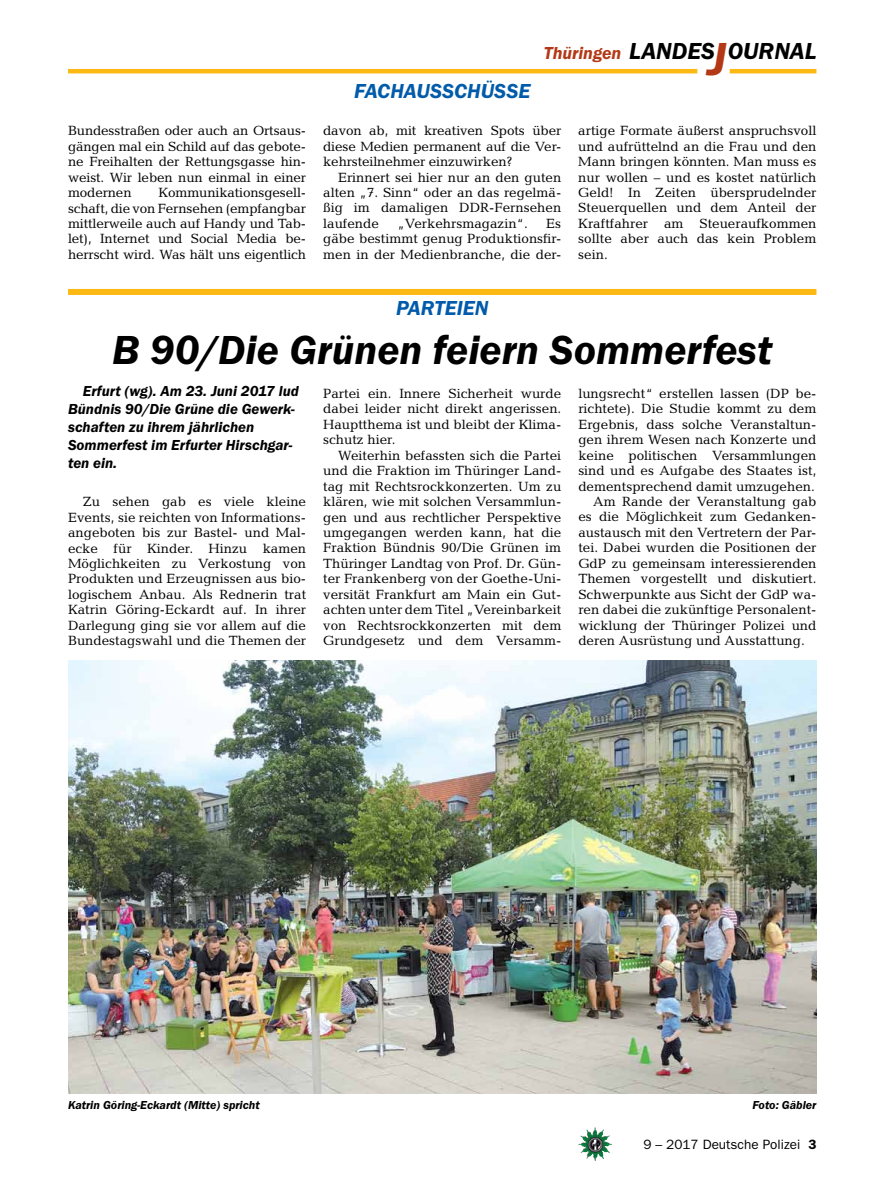
<style>
.page{position:relative;width:893px;height:1191px;background:#fff}
.page>*{position:absolute;margin:0;border:0;box-sizing:border-box;transform-origin:0 0}
.t1{font:italic 600 42px "Franklin Gothic Itc T";color:#000}
.t2{font:italic 600 24px "Franklin Gothic Itc T";color:#000}
.t3{font:italic 600 21px "Franklin Gothic Itc T";letter-spacing:.005em;color:#005baa}
.t4{font:italic 600 18px "Franklin Gothic Itc T";color:#b33916}
.t5{font:italic 600 15px/18px "Franklin Gothic Itc T";color:#000}
.t6{font:13.5px/15.5px "Candida";color:#000;text-align:justify}
.t7{font:13.5px "Franklin Gothic";color:#000}
.t8{font:italic 600 12px "Franklin Gothic Itc T";color:#000}
.s1{font-size:48px;color:#b33916}
.s2{font-weight:600}
</style>
<div class="page">
<img style="left:578px;top:1127px;width:17px;height:25px">
<hr style="left:730px;top:69px;width:86px;height:4px;background:#fdb913">
<hr style="left:68px;top:69px;width:629px;height:4px;background:#fdb913">
<img style="left:68px;top:661px;width:748px;height:432px">
<div style="left:68px;top:289px;width:748px;height:6px;background:#fdb913"></div>
<p class="t6" style="left:68px;top:123px;width:240px">Bundesstraßen oder auch an Ortsaus&shy;gängen mal ein Schild auf das gebote&shy;ne Freihalten der Rettungsgasse hin&shy;weist. Wir leben nun einmal in einer modernen</p>
<p class="t6" style="left:68px;top:185px;width:240px;text-indent:91px">Kommunikationsgesell&shy;schaft, die von Fernsehen (empfangbar mittlerweile auch auf Handy und Tab&shy;let), Internet und Social Media be&shy;herrscht wird. Was hält uns eigentlich</p>
<h3 class="t3" style="left:354px;top:79px;width:50px">Fachauss</h3>
<h3 class="t3" style="left:454px;top:79px;width:27px">chüsse</h3>
<h3 class="t4" style="left:544px;top:42px;width:79px">Thüringen</h3>
<h2 class="t2" style="left:629px;top:37px;width:189px">LANDES<span class="s1">J</span>OURNAL</h2>
<p class="t6" style="left:323px;top:123px;width:240px">davon ab, mit kreativen Spots über diese Medien permanent auf die Ver&shy;kehrsteilnehmer einzuwirken?</p>
<p class="t6" style="left:323px;top:169px;width:240px;text-indent:15px">Erinnert sei hier nur an den guten alten „7. Sinn“ oder an das regelmä&shy;ßig im damaligen DDR-Fernsehen laufende</p>
<p class="t6" style="left:397px;top:216px;width:132px">„Verkehrsmagazin“.</p>
<p class="t6" style="left:323px;top:216px;width:240px;text-indent:223px">Es gäbe bestimmt genug Produktionsfir&shy;men in der Medienbranche, die der-</p>
<h3 class="t3" style="left:396px;top:295px;width:25px">Parteien</h3>
<p class="t6" style="left:578px;top:123px;width:240px">artige Formate äußerst anspruchsvoll und aufrüttelnd an die Frau und den Mann bringen könnten. Man muss es nur wollen – und es kostet natürlich Geld! In Zeiten übersprudelnder Steuerquellen und dem Anteil der Kraftfahrer am Steueraufkommen sollte aber auch das kein Problem sein.</p>
<h1 class="t1" style="left:112px;top:325px;width:661px">B 90/Die Grünen feiern Sommerfest</h1>
<p class="t5" style="left:68px;top:382px;width:232px;text-indent:15px">Erfurt (wg). Am 23. Juni 2017 lud<br>Bündnis 90/Die Grüne die Gewerk&shy;schaften zu ihrem jährlichen<br>Sommerfest im Erfurter Hirschgar&shy;ten ein.</p>
<p class="t6" style="left:68px;top:494px;width:240px;text-indent:15px">Zu sehen gab es viele kleine Events, sie reichten von Informations&shy;angeboten bis zur Bastel- und Mal&shy;ecke für Kinder. Hinzu kamen Möglichkeiten zu Verkostung von Produkten und Erzeugnissen aus bio&shy;logischem Anbau. Als Rednerin trat Katrin Göring-Eckardt auf. In ihrer Darlegung ging sie vor allem auf die Bundestagswahl und die Themen der</p>
<p class="t6" style="left:323px;top:386px;width:240px">Partei ein. Innere Sicherheit wurde dabei leider nicht direkt angerissen.<br>Hauptthema ist und bleibt der Klima&shy;schutz hier.</p>
<p class="t6" style="left:323px;top:447px;width:240px;text-indent:15px">Weiterhin befassten sich die Partei und die Fraktion im Thüringer Land&shy;tag mit Rechtsrockkonzerten. Um zu klären, wie mit solchen Versammlun&shy;gen und aus rechtlicher Perspektive umgegangen werden kann, hat die Fraktion Bündnis 90/Die Grünen im Thüringer Landtag von Prof. Dr. Gün&shy;ter Frankenberg von der Goethe-Uni&shy;versität Frankfurt am Main ein Gut&shy;achten unter dem Titel „Vereinbarkeit von Rechtsrockkonzerten mit dem Grundgesetz und dem Versamm-</p>
<p class="t6" style="left:578px;top:385px;width:240px">lungsrecht“ erstellen lassen (DP be-</p>
<p class="t6" style="left:578px;top:401px;width:240px">richtete). Die Studie kommt zu dem</p>
<p class="t6" style="left:578px;top:416px;width:240px">Ergebnis, dass solche Veranstaltun-</p>
<p class="t6" style="left:578px;top:432px;width:240px">gen ihrem Wesen nach Konzerte und</p>
<p class="t6" style="left:578px;top:447px;width:240px">keine politischen Versammlungen</p>
<p class="t6" style="left:578px;top:463px;width:240px">sind und es Aufgabe des Staates ist,</p>
<p class="t6" style="left:578px;top:478px;width:238px">dementsprechend damit umzugehen.</p>
<p class="t6" style="left:593px;top:494px;width:225px">Am Rande der Veranstaltung gab</p>
<p class="t6" style="left:578px;top:509px;width:240px">es die Möglichkeit zum Gedanken-</p>
<p class="t6" style="left:578px;top:524px;width:240px">austausch mit den Vertretern der Par-</p>
<p class="t6" style="left:578px;top:540px;width:240px">tei. Dabei wurden die Positionen der</p>
<p class="t6" style="left:578px;top:555px;width:240px">GdP zu gemeinsam interessierenden</p>
<p class="t6" style="left:578px;top:571px;width:240px">Themen vorgestellt und diskutiert.</p>
<p class="t6" style="left:578px;top:586px;width:240px">Schwerpunkte aus Sicht der GdP wa-</p>
<p class="t6" style="left:578px;top:602px;width:240px">ren dabei die zukünftige Personalent-</p>
<p class="t6" style="left:578px;top:617px;width:240px">wicklung der Thüringer Polizei und</p>
<p class="t6" style="left:578px;top:633px;width:228px">deren Ausrüstung und Ausstattung.</p>
<p class="t8" style="left:68px;top:1098px;width:193px">Katrin Göring-Eckardt (Mitte) spricht</p>
<p class="t8" style="left:752px;top:1098px;width:66px">Foto: Gäbler</p>
<p class="t7" style="left:643px;top:1136px;width:175px">9 – 2017 Deutsche Polizei <span class="s2">3</span></p>
</div>
